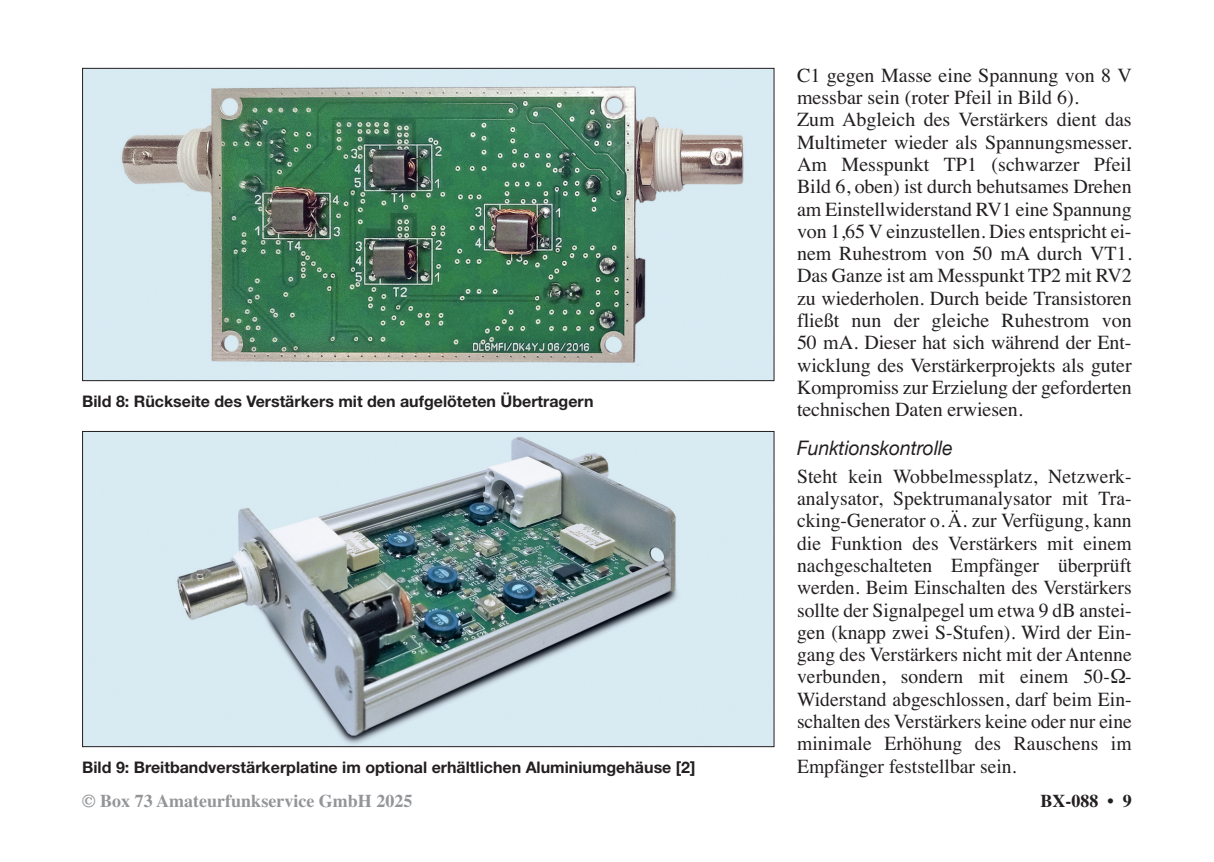
<style>
.page{position:relative;width:1214px;height:862px;background:#fff}
.page>*{position:absolute;margin:0;border:0;box-sizing:border-box;transform-origin:0 0}
.t1{font:20px/22.2px "Times";letter-spacing:-.005em;color:#231f20}
.t2{font:italic 20px "Helvetica Neue";color:#231f20;scale:.96 1}
.t3{font:700 18px "Times";color:#939598}
.t4{font:700 18px "Times";color:#231f20}
.t5{font:700 16px "Helvetica Neue";color:#231f20}
</style>
<div class="page">
<img style="left:84px;top:70px;width:688px;height:309px">
<img style="left:84px;top:433px;width:688px;height:312px">
<p class="t5" style="left:82px;top:395px;width:513px">Bild 8: Rückseite des Verstärkers mit den aufgelöteten Übertragern</p>
<p class="t5" style="left:82px;top:761px;width:614px">Bild 9: Breitbandverstärkerplatine im optional erhältlichen Aluminiumgehäuse [2]</p>
<p class="t1" style="left:797px;top:64px;width:336px">C1 gegen Masse eine Spannung von 8 V messbar sein (roter Pfeil in Bild 6).<br>Zum Abgleich des Verstärkers dient das Multimeter wieder als Spannungsmesser.<br>Am Messpunkt TP1 (schwarzer Pfeil Bild 6, oben) ist durch behutsames Drehen am Einstellwiderstand RV1 eine Spannung von 1,65 V einzustellen. Dies entspricht ei&shy;nem Ruhestrom von 50 mA durch VT1.<br>Das Ganze ist am Messpunkt TP2 mit RV2 zu wiederholen. Durch beide Transistoren fließt nun der gleiche Ruhestrom von 50 mA. Dieser hat sich während der Ent&shy;wicklung des Verstärkerprojekts als guter Kompromiss zur Erzielung der geforderten technischen Daten erwiesen.</p>
<p class="t2" style="left:797px;top:436px;width:164px">Funktionskontrolle</p>
<p class="t1" style="left:797px;top:465px;width:336px;text-align:justify">Steht kein Wobbelmessplatz, Netzwerk&shy;analysator, Spektrumanalysator mit Tra&shy;cking-Generator o. Ä. zur Verfügung, kann die Funktion des Verstärkers mit einem nachgeschalteten Empfänger überprüft werden. Beim Einschalten des Verstärkers sollte der Signalpegel um etwa 9 dB anstei&shy;gen (knapp zwei S-Stufen). Wird der Ein&shy;gang des Verstärkers nicht mit der Antenne verbunden, sondern mit einem 50-Ω-Widerstand abgeschlossen, darf beim Ein&shy;schalten des Verstärkers keine oder nur eine minimale Erhöhung des Rauschens im Empfänger feststellbar sein.</p>
<p class="t3" style="left:82px;top:790px;width:331px">© Box 73 Amateurfunkservice GmbH 2025</p>
<p class="t4" style="left:1040px;top:790px;width:93px">BX-088 • 9</p>
</div>
